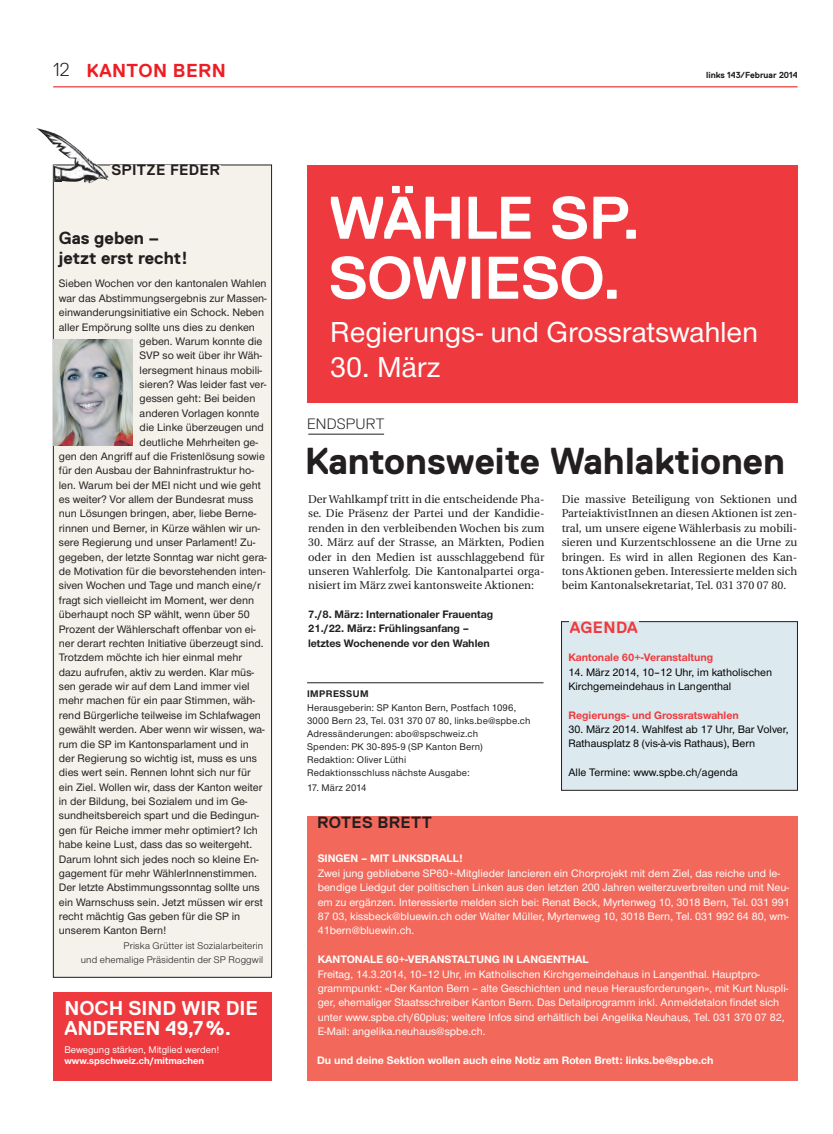
<style>
.page{position:relative;width:833px;height:1134px;background:#fff}
.page>*{position:absolute;margin:0;border:0;box-sizing:border-box;transform-origin:0 0}
.t1{font:700 60px/60px "Replica";letter-spacing:-.015em;color:#fff}
.t2{font:700 37.5px "Replica";color:#231f20}
.t3{font:500 30px "Nimbus San Nov";letter-spacing:-.005em;color:#fff}
.t4{font:700 20px/20px "Replica";color:#fff}
.t5{font:700 18.75px "Replica";letter-spacing:.025em;color:#ee1d23}
.t6{font:700 17.5px/20px "Replica";color:#231f20}
.t7{font:700 16.25px "Replica";color:#231f20}
.t8{font:700 16.25px "Replica";letter-spacing:.02em;color:#ee3a3e}
.t9{font:700 15px "Replica";letter-spacing:.02em;color:#231f20}
.t10{font:300 15px "Replica";color:#231f20}
.t11{font:500 11.25px "Nimbus San Nov";color:#231f20}
.t12{font:500 11.25px/14.4px "Nimbus San Nov";color:#fff}
.t13{font:11.25px/14.4px "Utopia";color:#231f20;text-align:justify}
.t14{font:500 11.25px/14.4px "Nimbus San Nov";color:#000}
.t15{font:700 11.25px "Nimbus San Nov";color:#fff}
.t16{font:700 11.25px/14.4px "Nimbus San Nov";color:#231f20}
.t17{font:700 11.25px "Nimbus San Nov";color:#ee3a3e}
.t18{font:500 10px/13.1px "Nimbus San Nov";letter-spacing:.015em;color:#231f20}
.t19{font:10px/14.4px "Nimbus San Nov";letter-spacing:.015em;color:#231f20;text-align:right}
.t20{font:500 10px "Nimbus San Nov";color:#fff}
.t21{font:700 10px "Nimbus San Nov";color:#fff}
.t22{font:700 10px "Nimbus San Nov";letter-spacing:.045em;color:#231f20}
.t23{font:700 8.75px "Replica";color:#231f20}
.s1{font-weight:300;color:#231f20}
</style>
<div class="page">
<hr style="left:53px;top:86px;width:744px;height:1px;background:#ee3a3e">
<div style="left:561px;top:622px;width:236px;height:168px;background:#dce9ee"></div>
<div style="left:561px;top:621px;width:236px;height:169px;border:1px solid #231f20"></div>
<div style="left:569px;top:621px;width:69px;height:23px;background:#dce9ee"></div>
<div style="left:53px;top:165px;width:219px;height:812px;background:#f5f1eb"></div>
<div style="left:53px;top:165px;width:219px;height:812px;border:1px solid #231f20"></div>
<div style="left:110px;top:165px;width:111px;height:32px;background:#f5f1eb"></div>
<img style="left:36px;top:128px;width:14px;height:13px">
<img style="left:54px;top:339px;width:79px;height:107px">
<hr style="left:307px;top:682px;width:236px;height:1px;background:#231f20">
<hr style="left:308px;top:434px;width:76px;height:1px;background:#231f20">
<div style="left:307px;top:816px;width:490px;height:265px;background:#f2695b"></div>
<div style="left:307px;top:165px;width:490px;height:238px;background:#ee3a3e"></div>
<div style="left:53px;top:992px;width:219px;height:89px;background:#ee3a3e"></div>
<h3 class="t5" style="left:53px;top:60px;width:174px"><span class="s1">12</span> Kanton Bern</h3>
<p class="t23" style="left:706px;top:70px;width:93px">links 143/Februar 2014</p>
<h3 class="t9" style="left:111px;top:162px;width:10px">spit</h3>
<h3 class="t9" style="left:146px;top:162px;width:71px">ze feder</h3>
<h3 class="t6" style="left:59px;top:228px;width:131px">Gas geben – jetzt erst recht!</h3>
<p class="t11" style="left:59px;top:277px;width:209px">Sieben Wochen vor den kantonalen Wahlen</p>
<p class="t11" style="left:59px;top:291px;width:209px">war das Abstimmungsergebnis zur Massen-</p>
<p class="t11" style="left:59px;top:306px;width:207px">einwanderungsinitiative ein Schock. Neben</p>
<p class="t11" style="left:59px;top:320px;width:198px">aller Empörung sollte uns dies zu denken</p>
<p class="t11" style="left:140px;top:335px;width:124px">geben. Warum konnte die</p>
<p class="t11" style="left:140px;top:349px;width:124px">SVP so weit über ihr Wäh-</p>
<p class="t11" style="left:140px;top:363px;width:124px">lersegment hinaus mobili-</p>
<p class="t11" style="left:140px;top:378px;width:128px">sieren? Was leider fast ver-</p>
<p class="t11" style="left:140px;top:392px;width:117px">gessen geht: Bei beiden</p>
<p class="t11" style="left:140px;top:406px;width:121px">anderen Vorlagen konnte</p>
<p class="t11" style="left:140px;top:421px;width:126px">die Linke überzeugen und</p>
<p class="t11" style="left:140px;top:435px;width:120px">deutliche Mehrheiten ge-</p>
<p class="t11" style="left:59px;top:450px;width:207px">gen den Angriff auf die Fristenlösung sowie</p>
<p class="t11" style="left:59px;top:464px;width:197px">für den Ausbau der Bahninfrastruktur ho-</p>
<p class="t11" style="left:59px;top:478px;width:204px">len. Warum bei der MEI nicht und wie geht</p>
<p class="t11" style="left:59px;top:493px;width:196px">es weiter? Vor allem der Bundesrat muss</p>
<p class="t11" style="left:59px;top:507px;width:199px">nun Lösungen bringen, aber, liebe Berne-</p>
<p class="t11" style="left:59px;top:521px;width:203px">rinnen und Berner, in Kürze wählen wir un-</p>
<p class="t11" style="left:59px;top:536px;width:198px">sere Regierung und unser Parlament! Zu-</p>
<p class="t11" style="left:59px;top:550px;width:209px">gegeben, der letzte Sonntag war nicht gera-</p>
<p class="t11" style="left:59px;top:565px;width:208px">de Motivation für die bevorstehenden inten-</p>
<p class="t11" style="left:59px;top:579px;width:203px">siven Wochen und Tage und manch eine/r</p>
<p class="t11" style="left:59px;top:593px;width:197px">fragt sich vielleicht im Moment, wer denn</p>
<p class="t11" style="left:59px;top:608px;width:193px">überhaupt noch SP wählt, wenn über 50</p>
<p class="t11" style="left:59px;top:622px;width:198px">Prozent der Wählerschaft offenbar von ei-</p>
<p class="t11" style="left:59px;top:636px;width:206px">ner derart rechten Initiative überzeugt sind.</p>
<p class="t11" style="left:59px;top:651px;width:185px">Trotzdem möchte ich hier einmal mehr</p>
<p class="t11" style="left:59px;top:665px;width:197px">dazu aufrufen, aktiv zu werden. Klar müs-</p>
<p class="t11" style="left:59px;top:680px;width:192px">sen gerade wir auf dem Land immer viel</p>
<p class="t11" style="left:59px;top:694px;width:198px">mehr machen für ein paar Stimmen, wäh-</p>
<p class="t11" style="left:59px;top:708px;width:203px">rend Bürgerliche teilweise im Schlafwagen</p>
<p class="t11" style="left:59px;top:723px;width:207px">gewählt werden. Aber wenn wir wissen, wa-</p>
<p class="t11" style="left:59px;top:737px;width:191px">rum die SP im Kantonsparlament und in</p>
<p class="t11" style="left:59px;top:752px;width:200px">der Regierung so wichtig ist, muss es uns</p>
<p class="t11" style="left:59px;top:766px;width:193px">dies wert sein. Rennen lohnt sich nur für</p>
<p class="t11" style="left:59px;top:780px;width:205px">ein Ziel. Wollen wir, dass der Kanton weiter</p>
<p class="t11" style="left:59px;top:795px;width:190px">in der Bildung, bei Sozialem und im Ge-</p>
<p class="t11" style="left:59px;top:809px;width:202px">sundheitsbereich spart und die Bedingun-</p>
<p class="t11" style="left:59px;top:823px;width:201px">gen für Reiche immer mehr optimiert? Ich</p>
<p class="t11" style="left:59px;top:838px;width:195px">habe keine Lust, dass das so weitergeht.</p>
<p class="t11" style="left:59px;top:852px;width:201px">Darum lohnt sich jedes noch so kleine En-</p>
<p class="t11" style="left:59px;top:867px;width:200px">gagement für mehr WählerInnenstimmen.</p>
<p class="t11" style="left:59px;top:881px;width:202px">Der letzte Abstimmungssonntag sollte uns</p>
<p class="t11" style="left:59px;top:895px;width:205px">ein Warnschuss sein. Jetzt müssen wir erst</p>
<p class="t11" style="left:59px;top:910px;width:183px">recht mächtig Gas geben für die SP in</p>
<p class="t11" style="left:59px;top:924px;width:109px">unserem Kanton Bern!</p>
<p class="t19" style="left:81px;top:938px;width:184px">Priska Grütter ist Sozialarbeiterin<br>und ehemalige Präsidentin der SP Roggwil</p>
<h3 class="t4" style="left:64px;top:998px;width:192px">NOCH SIN D WIR DIE<br>AN DEREN 49,7%.</h3>
<p class="t20" style="left:64px;top:1044px;width:156px">Bewegung stärken, Mitglied werden!</p>
<p class="t21" style="left:64px;top:1055px;width:141px">www.spschweiz.ch/mitmachen</p>
<h1 class="t1" style="left:328px;top:188px;width:41px">WÄHLE</h1>
<h1 class="t1" style="left:328px;top:188px;width:314px;text-indent:221px">SP.<br>SOWIESO.</h1>
<h3 class="t3" style="left:330px;top:315px;width:429px">Regierungs- und Grossratswahlen</h3>
<h3 class="t3" style="left:330px;top:349px;width:111px">30. März</h3>
<h3 class="t10" style="left:307px;top:415px;width:50px">EN DSPURT</h3>
<h2 class="t2" style="left:305px;top:440px;width:481px">Kantonsweite Wahlaktionen</h2>
<p class="t13" style="left:308px;top:492px;width:238px">Der Wahlkampf tritt in die entscheidende Pha&shy;se. Die Präsenz der Partei und der Kandidie&shy;renden in den verbleibenden Wochen bis zum</p>
<p class="t13" style="left:308px;top:535px;width:238px">30. März auf der Strasse, an Märkten, Podien oder in den Medien ist ausschlaggebend für unseren Wahlerfolg. Die Kantonalpartei orga&shy;nisiert im März zwei kantonsweite Aktionen:</p>
<p class="t16" style="left:308px;top:607px;width:187px">7./8. März: Internationaler Frauentag<br>21./22. März: Frühlingsanfang – letztes Wochenende vor den Wahlen</p>
<p class="t22" style="left:307px;top:688px;width:63px">impressum</p>
<p class="t18" style="left:307px;top:701px;width:225px">Herausgeberin: SP Kanton Bern, Postfach 1096, 3000 Bern 23, Tel. 031 370 07 80, links.be@spbe.ch Adressänderungen: abo@spschweiz.ch<br>Spenden: PK 30-895-9 (SP Kanton Bern)<br>Redaktion: Oliver Lüthi<br>Redaktionsschluss nächste Ausgabe:</p>
<p class="t18" style="left:307px;top:781px;width:61px">17. März 2014</p>
<p class="t13" style="left:562px;top:492px;width:237px">Die massive Beteiligung von Sektionen und ParteiaktivistInnen an diesen Aktionen ist zen&shy;tral, um unsere eigene Wählerbasis zu mobili&shy;sieren und Kurzentschlossene an die Urne zu bringen. Es wird in allen Regionen des Kan&shy;tons Aktionen geben. Interessierte melden sich beim Kantonalsekretariat, Tel. 031 370 07 80.</p>
<h3 class="t8" style="left:570px;top:618px;width:58px">Agenda</h3>
<p class="t17" style="left:568px;top:651px;width:146px">Kantonale 60+-Veranstaltung</p>
<p class="t14" style="left:568px;top:665px;width:205px">14. März 2014, 10–12 Uhr, im katholischen<br>Kirchgemeindehaus in Langenthal</p>
<p class="t17" style="left:568px;top:708px;width:172px">Regierungs- und Grossratswahlen</p>
<p class="t14" style="left:568px;top:722px;width:222px">30. März 2014. Wahlfest ab 17 Uhr, Bar Volver,<br>Rathausplatz 8 (vis-à-vis Rathaus), Bern</p>
<p class="t14" style="left:568px;top:765px;width:171px">Alle Termine: www.spbe.ch/agenda</p>
<h3 class="t7" style="left:317px;top:813px;width:12px">rot</h3>
<h3 class="t7" style="left:351px;top:813px;width:71px">es brett</h3>
<p class="t15" style="left:318px;top:852px;width:147px">Singen – mit Linksdrall!</p>
<p class="t12" style="left:318px;top:866px;width:473px">Zwei jung gebliebene SP60+-Mitglieder lancieren ein Chorprojekt mit dem Ziel, das reiche und le&shy;bendige Liedgut der politischen Linken aus den letzten 200 Jahren weiterzuverbreiten und mit Neu&shy;em zu ergänzen. Interessierte melden sich bei: Renat Beck, Myrtenweg 10, 3018 Bern, Tel. 031 991<br>87 03, kissbeck@bluewin.ch oder Walter Müller, Myrtenweg 10, 3018 Bern, Tel. 031 992 64 80, wm-41bern@bluewin.ch.</p>
<p class="t15" style="left:318px;top:953px;width:269px">Kantonale 60+-Veranstaltung in Langenthal</p>
<p class="t12" style="left:318px;top:966px;width:472px">Freitag, 14.3.2014, 10–12 Uhr, im Katholischen Kirchgemeindehaus in Langenthal. Hauptpro&shy;grammpunkt: «Der Kanton Bern – alte Geschichten und neue Herausforderungen», mit Kurt Nuspli&shy;ger, ehemaliger Staatsschreiber Kanton Bern. Das Detailprogramm inkl. Anmeldetalon findet sich unter www.spbe.ch/60plus; weitere Infos sind erhältlich bei Angelika Neuhaus, Tel. 031 370 07 82, E-Mail: angelika.neuhaus@spbe.ch.</p>
<p class="t15" style="left:317px;top:1053px;width:398px">Du und deine Sektion wollen auch eine Notiz am Roten Brett: links.be@spbe.ch</p>
</div>
